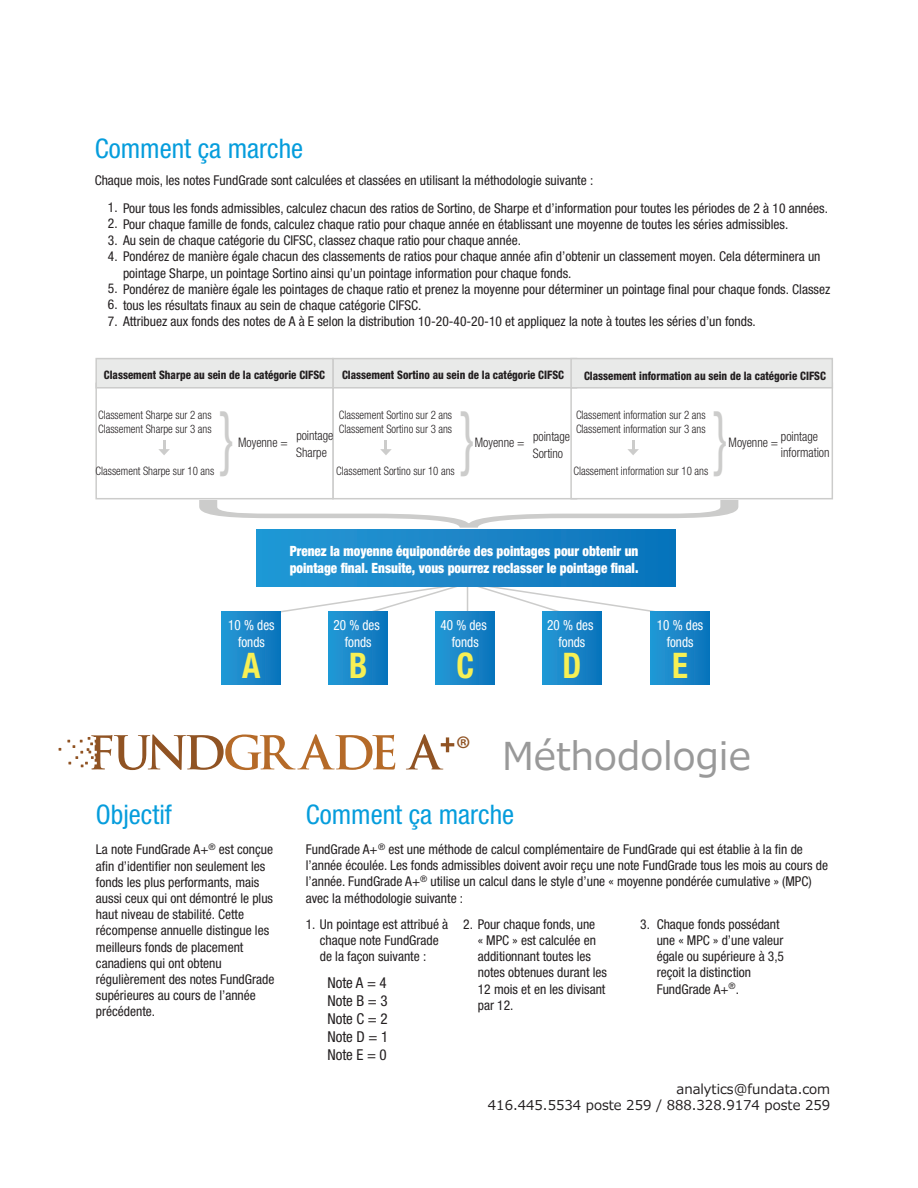
<style>
.page{position:relative;width:918px;height:1188px;background:#fff}
.page>*{position:absolute;margin:0;border:0;box-sizing:border-box;transform-origin:0 0}
.t1{font:100 condensed 600px "Helvetica Neue LT Std";color:#cccccb;scale:.22 1}
.t2{font:condensed 72.45px "Helvetica Neue LT Std";color:#cccccb;scale:.65 1}
.t3{font:38.4px "Meiryo UI";color:#999}
.t4{font:36px "Myriad Pro";color:#905323}
.t5{font:700 condensed 35.25px "Helvetica Neue LT Std";color:#f7f054;scale:.93 1}
.t6{font:condensed 27px "Helvetica Neue LT Std";color:#069ddc}
.t7{font:condensed 15px/18px "Helvetica Neue LT Std";color:#231f20;text-align:justify}
.t8{font:900 condensed 14.1px/17px "Helvetica Neue LT Std";color:#fff;scale:.93 1}
.t9{font:condensed 14.1px/17px "Helvetica Neue LT Std";color:#fff;text-align:center;scale:.93 1}
.t10{font:condensed 13.5px/16.2px "Helvetica Neue LT Std";color:#231f20}
.t11{font:13.5px/16.2px "Meiryo UI";color:#231f20;text-align:right}
.t12{font:300 condensed 13.2px/16.8px "Helvetica Neue LT Std";color:#231f20;scale:.93 1}
.t13{font:300 condensed 11.7px/14px "Helvetica Neue LT Std";color:#231f20;scale:.93 1}
.t14{font:800 condensed 11.7px "Helvetica Neue LT Std";color:#231f20;scale:.93 1}
</style>
<div class="page">
<div style="left:332px;top:383px;width:245px;height:116px;background:#fff;border:2px solid #cccccb"></div>
<div style="left:95px;top:383px;width:239px;height:116px;background:#fff;border:2px solid #cccccb"></div>
<div style="left:570px;top:383px;width:263px;height:116px;background:#fff;border:2px solid #cccccb"></div>
<div style="left:332px;top:358px;width:245px;height:31px;background:#e9eae9;border:2px solid #cccccb"></div>
<div style="left:95px;top:358px;width:239px;height:31px;background:#e9eae9;border:2px solid #cccccb"></div>
<div style="left:570px;top:358px;width:263px;height:31px;background:#e9eae9;border:2px solid #cccccb"></div>
<svg style="left:158px;top:440px;width:12px;height:15px"></svg>
<svg style="left:627px;top:440px;width:12px;height:15px"></svg>
<svg style="left:380px;top:440px;width:12px;height:15px"></svg>
<svg style="left:256px;top:578px;width:420px;height:40px"></svg>
<div style="left:256px;top:530px;width:419px;height:56px;background:linear-gradient(to right,#2598d5,#0c73bb)"></div>
<div style="left:222px;top:611px;width:59px;height:74px;background:linear-gradient(to right,#2698d5,#0d73bb)"></div>
<div style="left:329px;top:611px;width:59px;height:74px;background:linear-gradient(to right,#2598d5,#0d73bb)"></div>
<div style="left:436px;top:611px;width:59px;height:74px;background:linear-gradient(to right,#2598d5,#0d73bb)"></div>
<div style="left:542px;top:611px;width:59px;height:74px;background:linear-gradient(to right,#2599d5,#0d74bb)"></div>
<div style="left:650px;top:611px;width:59px;height:74px;background:linear-gradient(to right,#2599d5,#0d74bb)"></div>
<svg style="left:406px;top:734px;width:48px;height:36px"></svg>
<svg style="left:67px;top:734px;width:328px;height:36px"></svg>
<h3 class="t6" style="left:95px;top:133px;width:210px">Comment ça marche</h3>
<p class="t10" style="left:95px;top:172px;width:500px">Chaque mois, les notes FundGrade sont calculées et classées en utilisant la méthodologie suivante :</p>
<p class="t10" style="left:108px;top:200px;width:721px">1. Pour tous les fonds admissibles, calculez chacun des ratios de Sortino, de Sharpe et d’information pour toutes les périodes de 2 à 10 années.</p>
<p class="t10" style="left:108px;top:216px;width:682px">2. Pour chaque famille de fonds, calculez chaque ratio pour chaque année en établissant une moyenne de toutes les séries admissibles.</p>
<p class="t10" style="left:108px;top:232px;width:414px">3. Au sein de chaque catégorie du CIFSC, classez chaque ratio pour chaque année.</p>
<p class="t10" style="left:123px;top:249px;width:699px;text-indent:-15px">4. Pondérez de manière égale chacun des classements de ratios pour chaque année afin d’obtenir un classement moyen. Cela déterminera un pointage Sharpe, un pointage Sortino ainsi qu’un pointage information pour chaque fonds.</p>
<p class="t10" style="left:108px;top:281px;width:724px">5. Pondérez de manière égale les pointages de chaque ratio et prenez la moyenne pour déterminer un pointage final pour chaque fonds. Classez</p>
<p class="t10" style="left:108px;top:297px;width:315px">6. tous les résultats finaux au sein de chaque catégorie CIFSC.</p>
<p class="t10" style="left:108px;top:313px;width:649px">7. Attribuez aux fonds des notes de A à E selon la distribution 10-20-40-20-10 et appliquez la note à toutes les séries d’un fonds.</p>
<p class="t14" style="left:104px;top:367px;width:239px">Classement Sharpe au sein de la catégorie CIFSC</p>
<p class="t14" style="left:342px;top:368px;width:240px">Classement Sortino au sein de la catégorie CIFSC</p>
<p class="t14" style="left:584px;top:368px;width:262px">Classement information au sein de la catégorie CIFSC</p>
<p class="t13" style="left:98px;top:408px;width:124px">Classement Sharpe sur 2 ans<br>Classement Sharpe sur 3 ans</p>
<p class="t13" style="left:96px;top:464px;width:129px">Classement Sharpe sur 10 ans</p>
<p class="t13" style="left:339px;top:408px;width:123px">Classement Sortino sur 2 ans<br>Classement Sortino sur 3 ans</p>
<p class="t13" style="left:336px;top:464px;width:129px">Classement Sortino sur 10 ans</p>
<p class="t13" style="left:576px;top:408px;width:141px">Classement information sur 2 ans<br>Classement information sur 3 ans</p>
<p class="t13" style="left:573px;top:464px;width:146px">Classement information sur 10 ans</p>
<h2 class="t2" style="left:220px;top:396px;width:20px">}</h2>
<h2 class="t2" style="left:461px;top:396px;width:20px">}</h2>
<h2 class="t2" style="left:713px;top:396px;width:20px">}</h2>
<p class="t12" style="left:296px;top:427px;width:41px">pointage<br>Sharpe</p>
<p class="t12" style="left:533px;top:433px;width:42px;line-height:13.6px;text-indent:-58px">Moyenne = pointage<br>Sortino</p>
<p class="t12" style="left:781px;top:433px;width:54px;line-height:12.9px;text-indent:-52px">Moyenne = pointage information</p>
<p class="t12" style="left:238px;top:434px;width:55px">Moyenne =</p>
<h1 class="t1" style="left:857px;top:502px;width:144px;rotate:90deg">}</h1>
<p class="t8" style="left:290px;top:542px;width:376px">Prenez la moyenne équipondérée des pointages pour obtenir un pointage final. Ensuite, vous pourrez reclasser le pointage final.</p>
<p class="t9" style="left:228px;top:616px;width:51px">10 % des fonds</p>
<h3 class="t5" style="left:242px;top:645px;width:21px">A</h3>
<p class="t9" style="left:333px;top:616px;width:51px">20 % des fonds</p>
<h3 class="t5" style="left:349px;top:645px;width:21px">B</h3>
<p class="t9" style="left:440px;top:616px;width:51px">40 % des fonds</p>
<h3 class="t5" style="left:456px;top:645px;width:20px">C</h3>
<p class="t9" style="left:547px;top:616px;width:51px">20 % des fonds</p>
<h3 class="t5" style="left:562px;top:645px;width:22px">D</h3>
<p class="t9" style="left:657px;top:616px;width:51px">10 % des fonds</p>
<h3 class="t5" style="left:672px;top:645px;width:18px">E</h3>
<h3 class="t6" style="left:96px;top:799px;width:78px">Objectif</h3>
<p class="t10" style="left:96px;top:841px;width:180px">La note FundGrade A+<sup>®</sup> est conçue afin d’identifier non seulement les fonds les plus performants, mais aussi ceux qui ont démontré le plus haut niveau de stabilité. Cette récompense annuelle distingue les meilleurs fonds de placement canadiens qui ont obtenu régulièrement des notes FundGrade supérieures au cours de l’année précédente.</p>
<h3 class="t4" style="left:456px;top:727px;width:17px">®</h3>
<h3 class="t3" style="left:502px;top:729px;width:250px">Méthodologie</h3>
<h3 class="t6" style="left:306px;top:799px;width:210px">Comment ça marche</h3>
<p class="t10" style="left:306px;top:841px;width:524px">FundGrade A+<sup>®</sup> est une méthode de calcul complémentaire de FundGrade qui est établie à la fin de l’année écoulée. Les fonds admissibles doivent avoir reçu une note FundGrade tous les mois au cours de l’année. FundGrade A+<sup>®</sup> utilise un calcul dans le style d’une « moyenne pondérée cumulative » (MPC) avec la méthodologie suivante :</p>
<p class="t10" style="left:306px;top:916px;width:291px">1. Un pointage est attribué à 2. Pour chaque fonds, une</p>
<p class="t10" style="left:640px;top:916px;width:11px">3.</p>
<p class="t10" style="left:320px;top:932px;width:120px">chaque note FundGrade de la façon suivante :</p>
<p class="t7" style="left:327px;top:974px;width:62px">Note A = 4<br>Note B = 3<br>Note C = 2<br>Note D = 1<br>Note E = 0</p>
<p class="t10" style="left:656px;top:916px;width:129px">Chaque fonds possédant une « MPC » d’une valeur égale ou supérieure à 3,5 reçoit la distinction<br>FundGrade A+<sup>®</sup>.</p>
<p class="t10" style="left:478px;top:932px;width:131px">« MPC » est calculée en additionnant toutes les notes obtenues durant les<br>12 mois et en les divisant par 12.</p>
<p class="t11" style="left:488px;top:1081px;width:344px">analytics@fundata.com<br>416.445.5534 poste 259 / 888.328.9174 poste 259</p>
</div>
